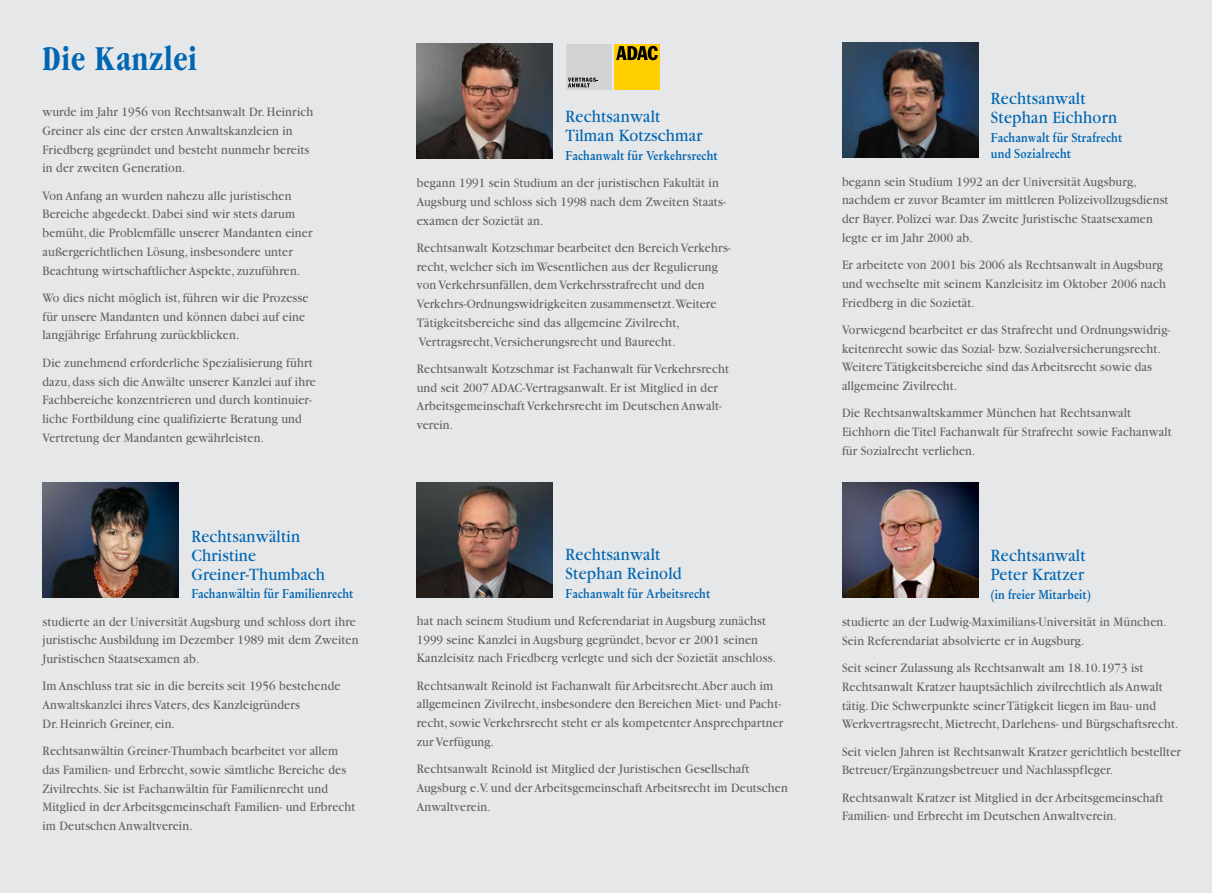
<style>
.page{position:relative;width:1212px;height:893px;background:#e6e7e8}
.page>*{position:absolute;margin:0;border:0;box-sizing:border-box;transform-origin:0 0}
.t1{font:36px "Garam ITCSB Bol Con";letter-spacing:.015em;color:#0066b3;scale:.9 1}
.t2{font:18px "Garamond";letter-spacing:.015em;color:#0066b3;scale:.9 1}
.t3{font:13.5px/18.8px "Garamond";letter-spacing:.015em;color:#636466;scale:.9 1}
.t4{font:500 13.5px "Garamond SB";letter-spacing:.015em;color:#0066b3;scale:.9 1}
</style>
<div class="page">
<img style="left:43px;top:483px;width:136px;height:114px">
<img style="left:417px;top:483px;width:136px;height:114px">
<img style="left:842px;top:43px;width:136px;height:114px">
<img style="left:417px;top:44px;width:136px;height:114px">
<div style="left:614px;top:44px;width:46px;height:46px;background:#ffcf01"></div>
<svg style="left:616px;top:46px;width:42px;height:14px"></svg>
<div style="left:566px;top:44px;width:46px;height:46px;background:#d1d3d4"></div>
<svg style="left:568px;top:78px;width:30px;height:9px"></svg>
<img style="left:842px;top:483px;width:136px;height:114px">
<p class="t1" style="left:43px;top:40px;width:173px">Die Kanzlei</p>
<p class="t3" style="left:43px;top:103px;width:302px">wurde im Jahr 1956 von Rechtsanwalt Dr. Heinrich Greiner als eine der ersten Anwaltskanzleien in Friedberg gegründet und besteht nunmehr bereits in der zweiten Generation.</p>
<p class="t3" style="left:43px;top:186px;width:301px">Von Anfang an wurden nahezu alle juristischen Bereiche abgedeckt. Dabei sind wir stets darum bemüht, die Problemfälle unserer Mandanten einer außergerichtlichen Lösung, insbesondere unter Beachtung wirtschaftlicher Aspekte, zuzuführen.</p>
<p class="t3" style="left:43px;top:289px;width:297px">Wo dies nicht möglich ist, führen wir die Prozesse für unsere Mandanten und können dabei auf eine langjährige Erfahrung zurückblicken.</p>
<p class="t3" style="left:43px;top:353px;width:305px">Die zunehmend erforderliche Spezialisierung führt dazu, dass sich die Anwälte unserer Kanzlei auf ihre Fachbereiche konzentrieren und durch kontinuier&shy;liche Fortbildung eine qualifizierte Beratung und Vertretung der Mandanten gewährleisten.</p>
<p class="t2" style="left:191px;top:527px;width:122px">Rechtsanwältin</p>
<p class="t2" style="left:191px;top:546px;width:74px">Christine</p>
<p class="t2" style="left:191px;top:565px;width:150px">Greiner-Thumbach</p>
<p class="t4" style="left:191px;top:587px;width:182px">Fachanwältin für Familienrecht</p>
<p class="t3" style="left:43px;top:612px;width:352px">studierte an der Universität Augsburg und schloss dort ihre juristische Ausbildung im Dezember 1989 mit dem Zweiten<br>Juristischen Staatsexamen ab.</p>
<p class="t3" style="left:43px;top:677px;width:332px">Im Anschluss trat sie in die bereits seit 1956 bestehende<br>Anwaltskanzlei ihres Vaters, des Kanzleigründers<br>Dr. Heinrich Greiner, ein.</p>
<p class="t3" style="left:43px;top:742px;width:349px">Rechtsanwältin Greiner-Thumbach bearbeitet vor allem das Familien- und Erbrecht, sowie sämtliche Bereiche des Zivilrechts. Sie ist Fachanwältin für Familienrecht und Mitglied in der Arbeitsgemeinschaft Familien- und Erbrecht im Deutschen Anwaltverein.</p>
<p class="t2" style="left:566px;top:107px;width:107px">Rechtsanwalt</p>
<p class="t2" style="left:566px;top:126px;width:153px">Tilman Kotzschmar</p>
<p class="t4" style="left:566px;top:148px;width:171px">Fachanwalt für Verkehrsrecht</p>
<p class="t3" style="left:417px;top:174px;width:345px">begann 1991 sein Studium an der juristischen Fakultät in<br>Augsburg und schloss sich 1998 nach dem Zweiten Staats&shy;examen der Sozietät an.</p>
<p class="t3" style="left:417px;top:238px;width:350px">Rechtsanwalt Kotzschmar bearbeitet den Bereich Verkehrs&shy;recht, welcher sich im Wesentlichen aus der Regulierung von Verkehrsunfällen, dem Verkehrsstrafrecht und den Verkehrs-Ordnungswidrigkeiten zusammensetzt. Weitere Tätigkeitsbereiche sind das allgemeine Zivilrecht, Vertragsrecht, Versicherungsrecht und Baurecht.</p>
<p class="t3" style="left:417px;top:359px;width:348px">Rechtsanwalt Kotzschmar ist Fachanwalt für Verkehrsrecht und seit 2007 ADAC-Vertragsanwalt. Er ist Mitglied in der Arbeitsgemeinschaft Verkehrsrecht im Deutschen Anwalt&shy;verein.</p>
<p class="t2" style="left:566px;top:545px;width:107px">Rechtsanwalt</p>
<p class="t2" style="left:566px;top:564px;width:130px">Stephan Reinold</p>
<p class="t4" style="left:566px;top:586px;width:162px">Fachanwalt für Arbeitsrecht</p>
<p class="t3" style="left:417px;top:611px;width:401px">hat nach seinem Studium und Referendariat in Augsburg zunächst<br>1999 seine Kanzlei in Augsburg gegründet, bevor er 2001 seinen<br>Kanzleisitz nach Friedberg verlegte und sich der Sozietät anschloss.</p>
<p class="t3" style="left:417px;top:676px;width:409px">Rechtsanwalt Reinold ist Fachanwalt für Arbeitsrecht. Aber auch im allgemeinen Zivilrecht, insbesondere den Bereichen Miet- und Pacht&shy;recht, sowie Verkehrsrecht steht er als kompetenter Ansprechpartner zur Verfügung.</p>
<p class="t3" style="left:417px;top:760px;width:414px">Rechtsanwalt Reinold ist Mitglied der Juristischen Gesellschaft<br>Augsburg e.V. und der Arbeitsgemeinschaft Arbeitsrecht im Deutschen<br>Anwaltverein.</p>
<p class="t2" style="left:991px;top:89px;width:107px">Rechtsanwalt</p>
<p class="t2" style="left:991px;top:108px;width:142px">Stephan Eichhorn</p>
<p class="t4" style="left:991px;top:130px;width:148px">Fachanwalt für Strafrecht</p>
<p class="t4" style="left:991px;top:147px;width:91px">und Sozialrecht</p>
<p class="t3" style="left:842px;top:172px;width:364px">begann sein Studium 1992 an der Universität Augsburg, nachdem er zuvor Beamter im mittleren Polizeivollzugsdienst der Bayer. Polizei war. Das Zweite Juristische Staatsexamen legte er im Jahr 2000 ab.</p>
<p class="t3" style="left:842px;top:256px;width:362px">Er arbeitete von 2001 bis 2006 als Rechtsanwalt in Augsburg und wechselte mit seinem Kanzleisitz im Oktober 2006 nach<br>Friedberg in die Sozietät.</p>
<p class="t3" style="left:842px;top:320px;width:366px">Vorwiegend bearbeitet er das Strafrecht und Ordnungswidrig&shy;keitenrecht sowie das Sozial- bzw. Sozialversicherungsrecht.<br>Weitere Tätigkeitsbereiche sind das Arbeitsrecht sowie das allgemeine Zivilrecht.</p>
<p class="t3" style="left:842px;top:404px;width:368px">Die Rechtsanwaltskammer München hat Rechtsanwalt<br>Eichhorn die Titel Fachanwalt für Strafrecht sowie Fachanwalt für Sozialrecht verliehen.</p>
<p class="t2" style="left:991px;top:546px;width:107px">Rechtsanwalt</p>
<p class="t2" style="left:991px;top:565px;width:105px">Peter Kratzer</p>
<p class="t4" style="left:991px;top:587px;width:113px">(in freier Mitarbeit)</p>
<p class="t3" style="left:842px;top:613px;width:362px">studierte an der Ludwig-Maximilians-Universität in München.<br>Sein Referendariat absolvierte er in Augsburg.</p>
<p class="t3" style="left:842px;top:659px;width:375px">Seit seiner Zulassung als Rechtsanwalt am 18.10.1973 ist Rechtsanwalt Kratzer hauptsächlich zivilrechtlich als Anwalt tätig. Die Schwerpunkte seiner Tätigkeit liegen im Bau- und Werkvertragsrecht, Mietrecht, Darlehens- und Bürgschaftsrecht.</p>
<p class="t3" style="left:842px;top:742px;width:378px">Seit vielen Jahren ist Rechtsanwalt Kratzer gerichtlich bestellter<br>Betreuer/Ergänzungsbetreuer und Nachlasspfleger.</p>
<p class="t3" style="left:842px;top:788px;width:358px">Rechtsanwalt Kratzer ist Mitglied in der Arbeitsgemeinschaft<br>Familien- und Erbrecht im Deutschen Anwaltverein.</p>
</div>
